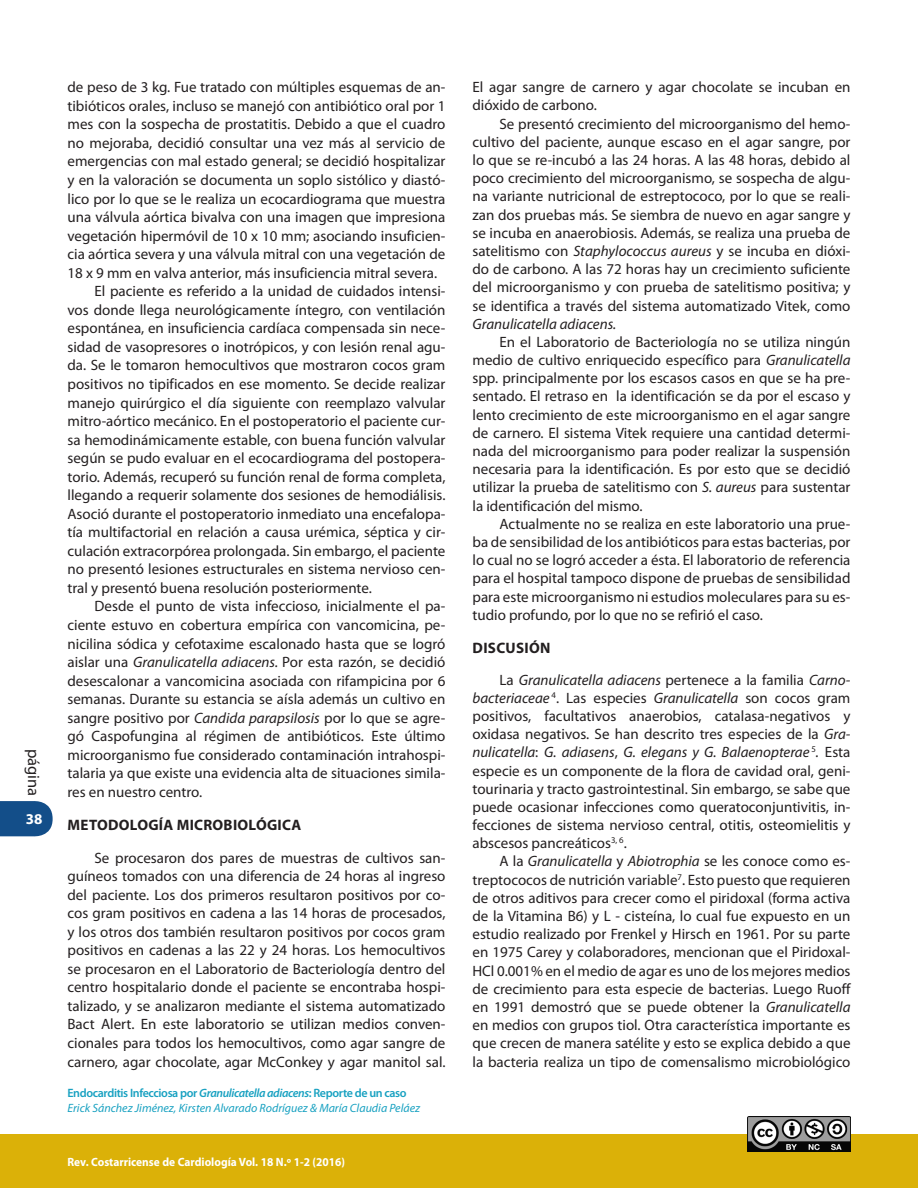
<style>
.page{position:relative;width:918px;height:1188px;background:#fff}
.page>*{position:absolute;margin:0;border:0;box-sizing:border-box;transform-origin:0 0}
.t1{font:16.5px "Myriad Pro";color:#231f20}
._10-Subtítulo_1{font:700 15.15px "Myriad Pro";letter-spacing:.02em;color:#231f20}
._00-Texto_Normal{font:15px/18.6px "Myriad Pro";color:#231f20;text-align:justify}
.t2{font:700 15px "Myriad Pro";color:#fff}
._08_1-Pie_de_página{font:600 12.15px "Myriad Pro";letter-spacing:-.03em;color:#18a1c1}
._09_1-Pie_de_página{font:italic 12px "Myriad Pro";color:#18a1c1}
.t3{font:700 12px "Myriad Pro";color:#fff;scale:.95 1}
.s1{font-style:italic}
</style>
<div class="page">
<svg style="left:0;top:801px;width:53px;height:36px;background:#285d93"></svg>
<div style="left:0;top:1134px;width:917px;height:54px;background:#dbb108"></div>
<img style="left:748px;top:1116px;width:102px;height:36px">
<p class="t1" style="left:44px;top:749px;width:49px;rotate:90deg">página</p>
<p class="t2" style="left:26px;top:810px;width:18px">38</p>
<p class="_00-Texto_Normal" style="left:68px;top:78px;width:380px">de peso de 3 kg. Fue tratado con múltiples esquemas de an&shy;tibióticos orales, incluso se manejó con antibiótico oral por 1 mes con la sospecha de prostatitis. Debido a que el cuadro no mejoraba, decidió consultar una vez más al servicio de emergencias con mal estado general; se decidió hospitalizar y en la valoración se documenta un soplo sistólico y diastó&shy;lico por lo que se le realiza un ecocardiograma que muestra una válvula aórtica bivalva con una imagen que impresiona vegetación hipermóvil de 10 x 10 mm; asociando insuficien&shy;cia aórtica severa y una válvula mitral con una vegetación de 18 x 9 mm en valva anterior, más insuficiencia mitral severa.</p>
<p class="_00-Texto_Normal" style="left:68px;top:282px;width:380px;text-indent:27px">El paciente es referido a la unidad de cuidados intensi&shy;vos donde llega neurológicamente íntegro, con ventilación espontánea, en insuficiencia cardíaca compensada sin nece&shy;sidad de vasopresores o inotrópicos, y con lesión renal agu&shy;da. Se le tomaron hemocultivos que mostraron cocos gram positivos no tipificados en ese momento. Se decide realizar manejo quirúrgico el día siguiente con reemplazo valvular mitro-aórtico mecánico. En el postoperatorio el paciente cur&shy;sa hemodinámicamente estable, con buena función valvular según se pudo evaluar en el ecocardiograma del postopera&shy;torio. Además, recuperó su función renal de forma completa, llegando a requerir solamente dos sesiones de hemodiálisis.<br>Asoció durante el postoperatorio inmediato una encefalopa&shy;tía multifactorial en relación a causa urémica, séptica y cir&shy;culación extracorpórea prolongada. Sin embargo, el paciente no presentó lesiones estructurales en sistema nervioso cen&shy;tral y presentó buena resolución posteriormente.</p>
<p class="_00-Texto_Normal" style="left:68px;top:597px;width:380px;text-indent:27px">Desde el punto de vista infeccioso, inicialmente el pa&shy;ciente estuvo en cobertura empírica con vancomicina, pe&shy;nicilina sódica y cefotaxime escalonado hasta que se logró aislar una <span class="s1">Granulicatella adiacens.</span> Por esta razón, se decidió desescalonar a vancomicina asociada con rifampicina por 6 semanas. Durante su estancia se aísla además un cultivo en sangre positivo por <span class="s1">Candida parapsilosis</span> por lo que se agre&shy;gó Caspofungina al régimen de antibióticos. Este último microorganismo fue considerado contaminación intrahospi&shy;talaria ya que existe una evidencia alta de situaciones simila&shy;res en nuestro centro.</p>
<p class="_10-Subtítulo_1" style="left:68px;top:815px;width:235px">METODOLOGÍA MICROBIOLÓGICA</p>
<p class="_00-Texto_Normal" style="left:68px;top:848px;width:380px;text-indent:27px">Se procesaron dos pares de muestras de cultivos san&shy;guíneos tomados con una diferencia de 24 horas al ingreso del paciente. Los dos primeros resultaron positivos por co&shy;cos gram positivos en cadena a las 14 horas de procesados, y los otros dos también resultaron positivos por cocos gram positivos en cadenas a las 22 y 24 horas. Los hemocultivos se procesaron en el Laboratorio de Bacteriología dentro del centro hospitalario donde el paciente se encontraba hospi&shy;talizado, y se analizaron mediante el sistema automatizado Bact Alert. En este laboratorio se utilizan medios conven&shy;cionales para todos los hemocultivos, como agar sangre de carnero, agar chocolate, agar McConkey y agar manitol sal.</p>
<p class="_08_1-Pie_de_página" style="left:68px;top:1085px;width:341px">Endocarditis Infecciosa por <span class="s1">Granulicatella adiacens</span>: Reporte de un caso</p>
<p class="_09_1-Pie_de_página" style="left:68px;top:1101px;width:354px">Erick Sánchez Jiménez, Kirsten Alvarado Rodríguez &amp; María Claudia Peláez</p>
<p class="t3" style="left:68px;top:1154px;width:294px">Rev. Costarricense de Cardiología Vol. 18 N.º 1-2 (2016)</p>
<p class="_00-Texto_Normal" style="left:472px;top:78px;width:380px;line-height:18.1px">El agar sangre de carnero y agar chocolate se incuban en dióxido de carbono.</p>
<p class="_00-Texto_Normal" style="left:472px;top:114px;width:380px;line-height:18.1px;text-indent:27px">Se presentó crecimiento del microorganismo del hemo&shy;cultivo del paciente, aunque escaso en el agar sangre, por lo que se re-incubó a las 24 horas. A las 48 horas, debido al poco crecimiento del microorganismo, se sospecha de algu&shy;na variante nutricional de estreptococo, por lo que se reali&shy;zan dos pruebas más. Se siembra de nuevo en agar sangre y se incuba en anaerobiosis. Además, se realiza una prueba de satelitismo con <span class="s1">Staphylococcus aureus</span> y se incuba en dióxi&shy;do de carbono. A las 72 horas hay un crecimiento suficiente del microorganismo y con prueba de satelitismo positiva; y se identifica a través del sistema automatizado Vitek, como <span class="s1">Granulicatella adiacens.</span></p>
<p class="_00-Texto_Normal" style="left:472px;top:333px;width:380px;line-height:18.1px;text-indent:27px">En el Laboratorio de Bacteriología no se utiliza ningún medio de cultivo enriquecido específico para <span class="s1">Granulicatella </span>spp. principalmente por los escasos casos en que se ha pre&shy;sentado. El retraso en la identificación se da por el escaso y lento crecimiento de este microorganismo en el agar sangre de carnero. El sistema Vitek requiere una cantidad determi&shy;nada del microorganismo para poder realizar la suspensión necesaria para la identificación. Es por esto que se decidió utilizar la prueba de satelitismo con <span class="s1">S. aureus</span> para sustentar la identificación del mismo.</p>
<p class="_00-Texto_Normal" style="left:472px;top:514px;width:380px;line-height:18.1px;text-indent:27px">Actualmente no se realiza en este laboratorio una prue&shy;ba de sensibilidad de los antibióticos para estas bacterias, por lo cual no se logró acceder a ésta. El laboratorio de referencia para el hospital tampoco dispone de pruebas de sensibilidad para este microorganismo ni estudios moleculares para su es&shy;tudio profundo, por lo que no se refirió el caso.</p>
<p class="_10-Subtítulo_1" style="left:473px;top:638px;width:79px">DISCUSIÓN</p>
<p class="_00-Texto_Normal" style="left:472px;top:670px;width:380px;line-height:18.1px;text-indent:27px">La <span class="s1">Granulicatella adiacens</span> pertenece a la familia <span class="s1">Carno&shy;bacteriaceae</span> <sup>4</sup>. Las especies <span class="s1">Granulicatella</span> son cocos gram positivos, facultativos anaerobios, catalasa-negativos y oxidasa negativos. Se han descrito tres especies de la <span class="s1">Gra&shy;nulicatella</span>: <span class="s1">G. adiasens</span>, <span class="s1">G. elegans y G. Balaenopterae</span> <sup>5</sup><span class="s1">.</span> Esta especie es un componente de la flora de cavidad oral, geni&shy;tourinaria y tracto gastrointestinal. Sin embargo, se sabe que puede ocasionar infecciones como queratoconjuntivitis, in&shy;fecciones de sistema nervioso central, otitis, osteomielitis y abscesos pancreáticos<sup>3,</sup> <sup>6</sup>.</p>
<p class="_00-Texto_Normal" style="left:473px;top:852px;width:380px;line-height:18.1px;text-indent:27px">A la <span class="s1">Granulicatella</span> y <span class="s1">Abiotrophia</span> se les conoce como es&shy;treptococos de nutrición variable<sup>7</sup>. Esto puesto que requieren de otros aditivos para crecer como el piridoxal (forma activa de la Vitamina B6) y L - cisteína, lo cual fue expuesto en un estudio realizado por Frenkel y Hirsch en 1961. Por su parte en 1975 Carey y colaboradores, mencionan que el Piridoxal-HCl 0.001% en el medio de agar es uno de los mejores medios de crecimiento para esta especie de bacterias. Luego Ruoff en 1991 demostró que se puede obtener la <span class="s1">Granulicatella </span>en medios con grupos tiol. Otra característica importante es que crecen de manera satélite y esto se explica debido a que la bacteria realiza un tipo de comensalismo microbiológico</p>
</div>
